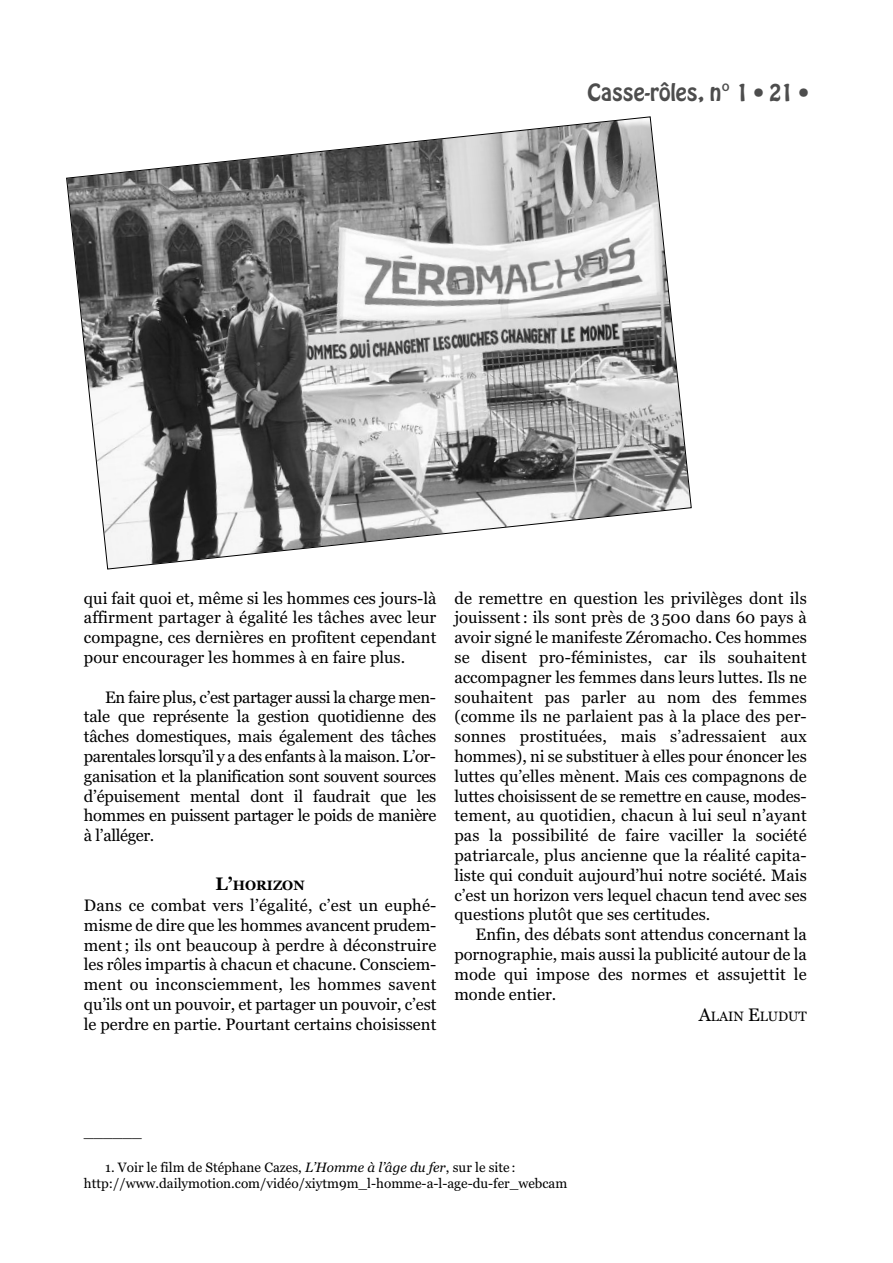
<style>
.page{position:relative;width:893px;height:1263px;background:#fff}
.page>*{position:absolute;margin:0;border:0;box-sizing:border-box;transform-origin:0 0}
.t1{font:21px "Hobo Std";color:#4d4d4d}
.t2{font:16.5px/19.8px "Georgia";color:#000;text-align:justify}
.t3{font:15px "Georgia";color:#000}
.t4{font:13.5px/16.2px "Georgia";color:#000}
.t5{font:700 13.5px "Georgia";color:#000}
.s1{font-size:18px}
.s2{font-style:italic}
</style>
<div class="page">
<svg style="left:66px;top:116px;width:626px;height:454px"></svg>
<p class="t1" style="left:588px;top:84px;width:222px">Casse-rôles, n° 1 • 21 •</p>
<p class="t2" style="left:84px;top:588px;width:354px">qui fait quoi et, même si les hommes ces jours-là affirment partager à égalité les tâches avec leur compagne, ces dernières en profitent cependant pour encourager les hommes à en faire plus.</p>
<p class="t2" style="left:84px;top:687px;width:354px;text-indent:21px">En faire plus, c’est partager aussi la charge men&shy;tale que représente la gestion quotidienne des tâches domestiques, mais également des tâches parentales lorsqu’il y a des enfants à la maison. L’or&shy;ganisation et la planification sont souvent sources d’épuisement mental dont il faudrait que les hommes en puissent partager le poids de manière à l’alléger.</p>
<p class="t5" style="left:216px;top:878px;width:91px"><span class="s1">L’</span>HORIZON</p>
<p class="t2" style="left:84px;top:895px;width:354px">Dans ce combat vers l’égalité, c’est un euphé&shy;misme de dire que les hommes avancent prudem&shy;ment; ils ont beaucoup à perdre à déconstruire les rôles impartis à chacun et chacune. Consciem&shy;ment ou inconsciemment, les hommes savent qu’ils ont un pouvoir, et partager un pouvoir, c’est le perdre en partie. Pourtant certains choisissent</p>
<p class="t2" style="left:454px;top:588px;width:354px">de remettre en question les privilèges dont ils jouissent: ils sont près de 3500 dans 60 pays à avoir signé le manifeste Zéromacho. Ces hommes se disent pro-féministes, car ils souhaitent accompagner les femmes dans leurs luttes. Ils ne souhaitent pas parler au nom des femmes (comme ils ne parlaient pas à la place des per&shy;sonnes prostituées, mais s’adressaient aux hommes), ni se substituer à elles pour énoncer les luttes qu’elles mènent. Mais ces compagnons de luttes choisissent de se remettre en cause, modes&shy;tement, au quotidien, chacun à lui seul n’ayant pas la possibilité de faire vaciller la société patriarcale, plus ancienne que la réalité capita&shy;liste qui conduit aujourd’hui notre société. Mais c’est un horizon vers lequel chacun tend avec ses questions plutôt que ses certitudes.</p>
<p class="t2" style="left:454px;top:925px;width:354px;text-indent:21px">Enfin, des débats sont attendus concernant la pornographie, mais aussi la publicité autour de la mode qui impose des normes et assujettit le monde entier.</p>
<p class="t4" style="left:699px;top:1008px;width:110px"><span class="s1">A</span>LAIN <span class="s1">E</span>LuDuT</p>
<p class="t3" style="left:84px;top:1123px;width:59px">______</p>
<p class="t4" style="left:84px;top:1159px;width:485px;text-indent:21px">1. Voir le film de Stéphane Cazes, <span class="s2">L’Homme à l’âge du fer</span>, sur le site : http://www.dailymotion.com/vidéo/xiytm9m_l-homme-a-l-age-du-fer_webcam</p>
</div>
